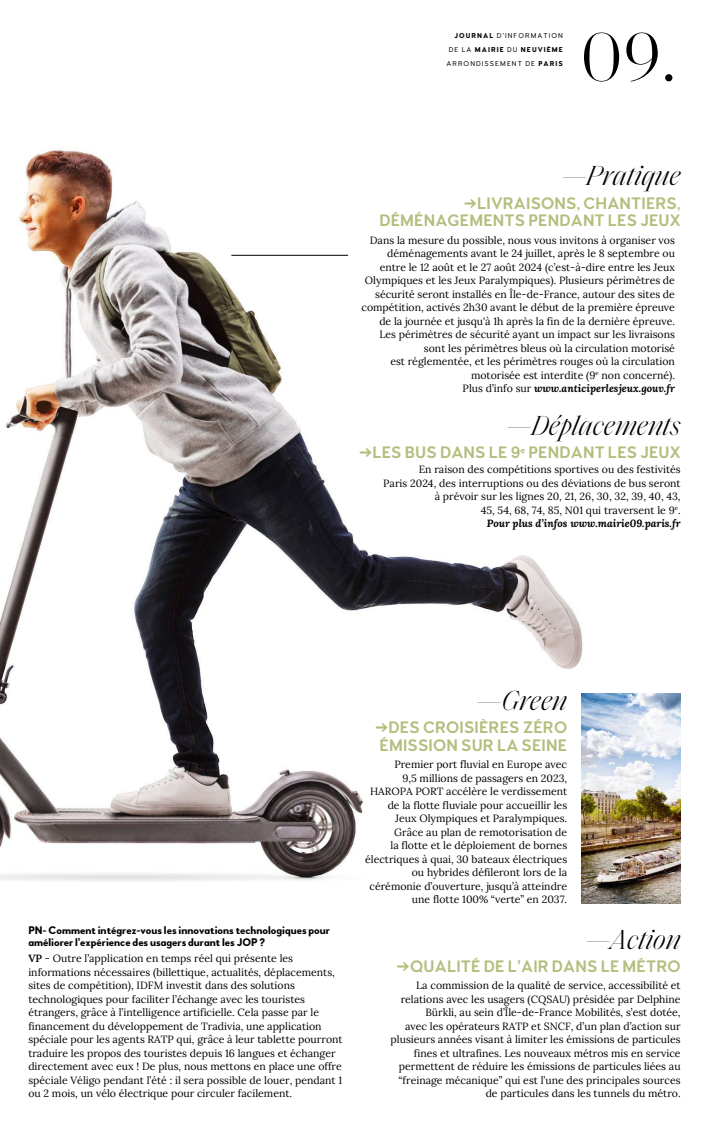
<style>
.page{position:relative;width:709px;height:1134px;background:#fff}
.page>*{position:absolute;margin:0;border:0;box-sizing:border-box;transform-origin:0 0}
.t1{font:300 70px "Saol Display";color:#000}
.t2{font:italic 300 28px "Saol Display";color:#000}
.t3{font:600 16.5px/17.8px "Woodford Bourne";letter-spacing:.01em;color:#b1be7c;text-align:right}
.t4{font:700 11px/12px "Woodford Bourne";color:#000}
.t5{font:10.5px/13.5px "Lora";color:#000;text-align:right}
.t6{font:7px/14px "Woodford Bourne";letter-spacing:.15em;color:#000;text-align:right}
.s1{font-weight:700}
.s2{font-style:italic}
.s3{font-weight:600}
</style>
<div class="page">
<img style="left:0;top:148px;width:608px;height:756px">
<img style="left:581px;top:693px;width:99px;height:210px">
<hr style="left:231px;top:255px;width:117px;height:1px;background:#000">
<p class="t6" style="left:446px;top:28px;width:118px"><span class="s1">JOURNAL</span> D’INFORMATION<br>DE LA <span class="s1">MAIRIE</span> DU <span class="s1">NEUVIÈME<br></span>ARRONDISSEMENT DE <span class="s1">PARIS</span></p>
<h1 class="t1" style="left:580px;top:7px;width:97px">09.</h1>
<h2 class="t2" style="left:561px;top:156px;width:121px">—Pratique</h2>
<h3 class="t3" style="left:379px;top:194px;width:303px">→LIVRAISONS, CHANTIERS,<br>DÉMÉNAGEMENTS PENDANT LES JEUX</h3>
<p class="t5" style="left:361px;top:233px;width:315px">Dans la mesure du possible, nous vous invitons à organiser vos déménagements avant le 24 juillet, après le 8 septembre ou entre le 12 août et le 27 août 2024 (c’est-à-dire entre les Jeux Olympiques et les Jeux Paralympiques). Plusieurs périmètres de sécurité seront installés en Île-de-France, autour des sites de compétition, activés 2h30 avant le début de la première épreuve de la journée et jusqu'à 1h après la fin de la dernière épreuve.<br>Les périmètres de sécurité ayant un impact sur les livraisons sont les périmètres bleus où la circulation motorisé<br>est réglementée, et les périmètres rouges où la circulation motorisée est interdite (9<sup>e</sup> non concerné).<br>Plus d’info sur <span class="s2">www.anticiperlesjeux.gouv.fr</span></p>
<h2 class="t2" style="left:506px;top:406px;width:176px">—Déplacements</h2>
<h3 class="t3" style="left:359px;top:444px;width:323px">→LES BUS DANS LE 9<sup>e</sup> PENDANT LES JEUX</h3>
<p class="t5" style="left:383px;top:462px;width:299px">En raison des compétitions sportives ou des festivités<br>Paris 2024, des interruptions ou des déviations de bus seront à prévoir sur les lignes 20, 21, 26, 30, 32, 39, 40, 43,<br>45, 54, 68, 74, 85, N01 qui traversent le 9<sup>e</sup>.<br><span class="s2">Pour plus d’infos www.mairie09.paris.fr</span></p>
<p class="t4" style="left:28px;top:924px;width:303px">PN- Comment intégrez-vous les innovations technologiques pour améliorer l'expérience des usagers durant les JOP ?</p>
<p class="t5" style="left:28px;top:951px;width:316px;text-align:left"><span class="s3">VP</span> - Outre l’application en temps réel qui présente les informations nécessaires (billettique, actualités, déplacements, sites de compétition), IDFM investit dans des solutions technologiques pour faciliter l’échange avec les touristes étrangers, grâce à l’intelligence artificielle. Cela passe par le financement du développement de Tradivia, une application spéciale pour les agents RATP qui, grâce à leur tablette pourront traduire les propos des touristes depuis 16 langues et échanger directement avec eux ! De plus, nous mettons en place une offre spéciale Véligo pendant l’été : il sera possible de louer, pendant 1 ou 2 mois, un vélo électrique pour circuler facilement.</p>
<h2 class="t2" style="left:476px;top:681px;width:92px">—Green</h2>
<h3 class="t3" style="left:375px;top:719px;width:194px;text-align:left">→DES CROISIÈRES ZÉRO<br>ÉMISSION SUR LA SEINE</h3>
<p class="t5" style="left:365px;top:757px;width:203px">Premier port fluvial en Europe avec<br>9,5 millions de passagers en 2023, HAROPA PORT accélère le verdissement de la flotte fluviale pour accueillir les Jeux Olympiques et Paralympiques.<br>Grâce au plan de remotorisation de<br>la flotte et le déploiement de bornes électriques à quai, 30 bateaux électriques ou hybrides défileront lors de la cérémonie d’ouverture, jusqu’à atteindre une flotte 100% “verte” en 2037.</p>
<h2 class="t2" style="left:585px;top:919px;width:97px">—Action</h2>
<h3 class="t3" style="left:396px;top:958px;width:285px">→QUALITÉ DE L’AIR DANS LE MÉTRO</h3>
<p class="t5" style="left:390px;top:978px;width:291px">La commission de la qualité de service, accessibilité et relations avec les usagers (CQSAU) présidée par Delphine Bürkli, au sein d’Île-de-France Mobilités, s’est dotée,<br>avec les opérateurs RATP et SNCF, d’un plan d’action sur plusieurs années visant à limiter les émissions de particules fines et ultrafines. Les nouveaux métros mis en service permettent de réduire les émissions de particules liées au “freinage mécanique” qui est l’une des principales sources de particules dans les tunnels du métro.</p>
</div>
